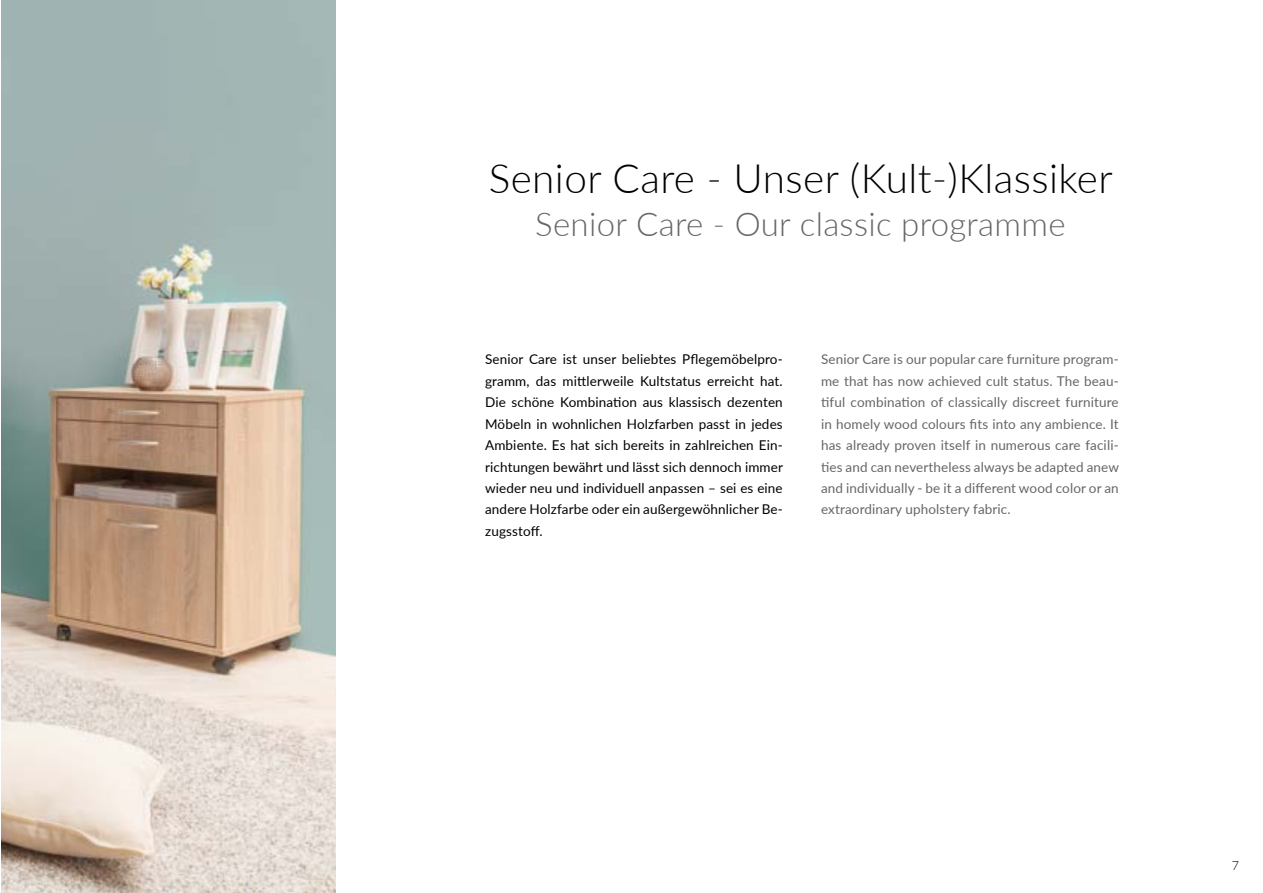
<style>
.page{position:relative;width:1263px;height:893px;background:#fff}
.page>*{position:absolute;margin:0;border:0;box-sizing:border-box;transform-origin:0 0}
.t1{font:300 40.5px "Lato";letter-spacing:.01em;color:#000}
.t2{font:300 33px "Lato";letter-spacing:.01em;color:#666665}
.t3{font:13.5px/21.5px "Lato";letter-spacing:.01em;color:#000;text-align:justify}
.t4{font:13.5px/21.5px "Lato";letter-spacing:.01em;color:#666665;text-align:justify}
.t5{font:300 12.6px "Lato";color:#000}
</style>
<div class="page">
<img style="left:1px;top:0;width:335px;height:893px">
<h1 class="t1" style="left:489px;top:150px;width:625px">Senior Care - Unser (Kult-)Klassiker</h1>
<h2 class="t2" style="left:535px;top:201px;width:532px">Senior Care - Our classic programme</h2>
<p class="t3" style="left:485px;top:348px;width:299px">Senior Care ist unser beliebtes Pflegemöbelpro&shy;gramm, das mittlerweile Kultstatus erreicht hat.<br>Die schöne Kombination aus klassisch dezenten Möbeln in wohnlichen Holzfarben passt in jedes Ambiente. Es hat sich bereits in zahlreichen Ein&shy;richtungen bewährt und lässt sich dennoch immer wieder neu und individuell anpassen – sei es eine andere Holzfarbe oder ein außergewöhnlicher Be&shy;zugsstoff.</p>
<p class="t4" style="left:821px;top:348px;width:299px">Senior Care is our popular care furniture program&shy;me that has now achieved cult status. The beau&shy;tiful combination of classically discreet furniture in homely wood colours fits into any ambience. It has already proven itself in numerous care facili&shy;ties and can nevertheless always be adapted anew and individually - be it a different wood color or an extraordinary upholstery fabric.</p>
<p class="t5" style="left:1232px;top:856px;width:9px">7</p>
</div>
